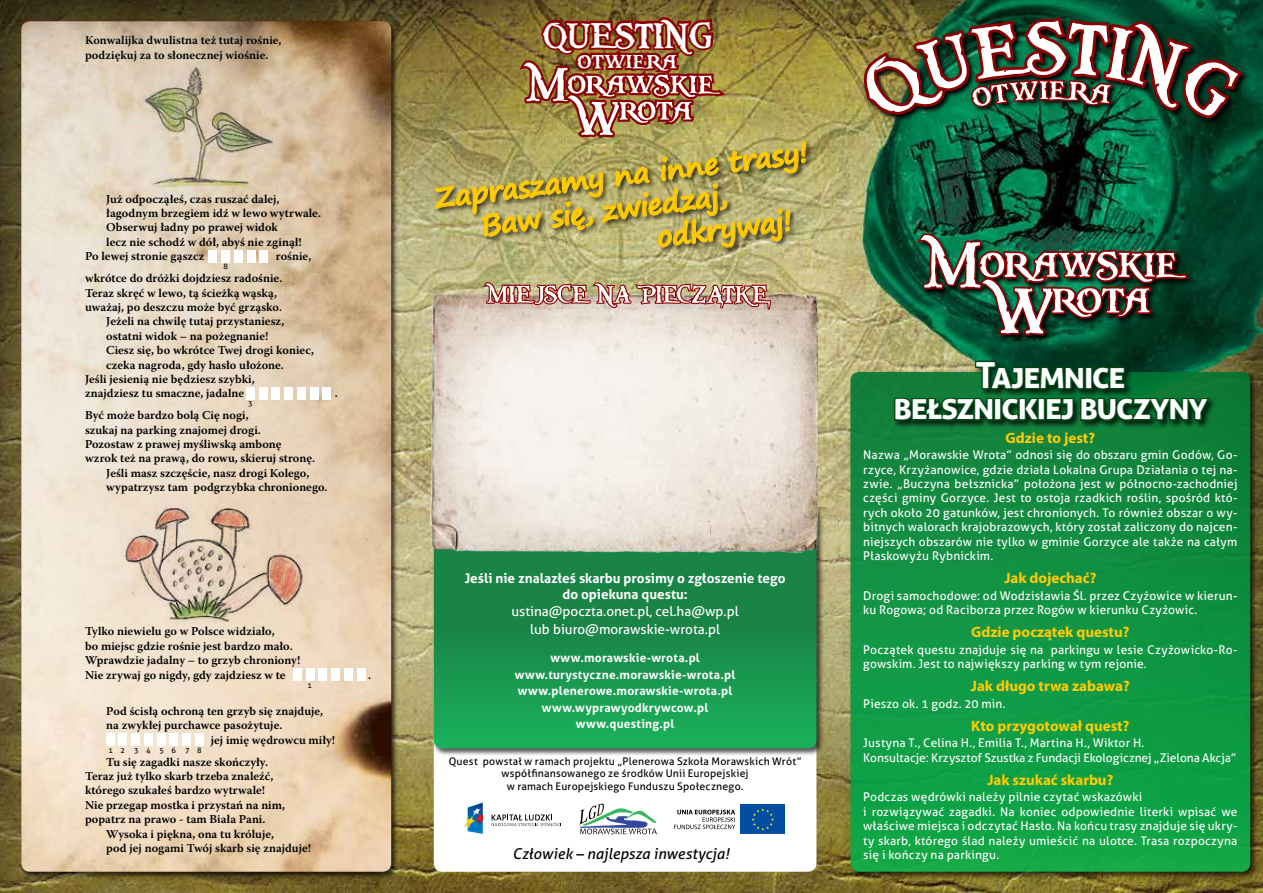
<style>
.page{position:relative;width:1263px;height:893px;background:#fff}
.page>*{position:absolute;margin:0;border:0;box-sizing:border-box;transform-origin:0 0}
.t1{font:68.4px "Piecesof Eight";letter-spacing:-.015em;color:#fff}
.t2{font:50.4px "Piecesof Eight";letter-spacing:-.01em;color:#fff}
.t3{font:37.65px "Piecesof Eight";letter-spacing:-.005em;color:#fff}
.t4{font:700 36px/31.5px "Aller";color:#fff;text-align:center}
.t5{font:700 28.5px "Segoe Print";color:#ffcb05}
.t6{font:700 15px "Myriad Pro";color:#ffcb05}
.t7{font:italic 15px "Aller";color:#000}
.t8{font:700 13.5px/16.2px "Aller";color:#fff;text-align:center}
.t9{font:13.5px/18px "Aller";color:#fff;text-align:center}
.t10{font:600 12px/14.4px "Warnock Pro";color:#000}
.t11{font:12px/14.4px "Aller";letter-spacing:.015em;color:#fff}
.t12{font:700 12px/16.5px "Aller";letter-spacing:.015em;color:#fff;text-align:center}
.t13{font:10.5px/12.6px "Aller";letter-spacing:.02em;color:#000;text-align:center}
.t14{font:7.5px "Aller";letter-spacing:1em;color:#000}
</style>
<div class="page">
<img style="left:0;top:0;width:1263px;height:893px">
<div style="left:849px;top:370px;width:408px;height:509px;background:#000;opacity:.75"></div>
<div style="left:850px;top:372px;width:400px;height:500px;background:linear-gradient(to bottom,#117c3a,#0fa948);border-radius:9px"></div>
<div style="left:20px;top:20px;width:379px;height:859px;background:#000;opacity:.75"></div>
<img style="left:21px;top:21px;width:370px;height:851px">
<div style="left:434px;top:521px;width:382px;height:351px;background:#fff;border-radius:9px"></div>
<div style="left:432px;top:506px;width:392px;height:250px;background:#000;opacity:.75"></div>
<svg style="left:434px;top:508px;width:382px;height:240px;background:#1a924d"></svg>
<div style="left:741px;top:805px;width:44px;height:29px;background:#034ea2"></div>
<svg style="left:752px;top:808px;width:22px;height:22px"></svg>
<svg style="left:674px;top:810px;width:61px;height:19px"></svg>
<svg style="left:916px;top:339px;width:281px;height:4px"></svg>
<div style="left:209px;top:250px;width:8px;height:13px;background:#fff"></div>
<div style="left:221px;top:250px;width:9px;height:13px;background:#fff"></div>
<div style="left:234px;top:250px;width:9px;height:13px;background:#fff"></div>
<div style="left:247px;top:250px;width:8px;height:13px;background:#fff"></div>
<div style="left:260px;top:250px;width:8px;height:13px;background:#fff"></div>
<div style="left:246px;top:387px;width:9px;height:13px;background:#fff"></div>
<div style="left:259px;top:387px;width:8px;height:13px;background:#fff"></div>
<div style="left:272px;top:387px;width:8px;height:13px;background:#fff"></div>
<div style="left:284px;top:387px;width:9px;height:13px;background:#fff"></div>
<div style="left:297px;top:387px;width:9px;height:13px;background:#fff"></div>
<div style="left:310px;top:387px;width:8px;height:13px;background:#fff"></div>
<div style="left:323px;top:387px;width:8px;height:13px;background:#fff"></div>
<div style="left:293px;top:668px;width:9px;height:13px;background:#fff"></div>
<div style="left:306px;top:668px;width:8px;height:13px;background:#fff"></div>
<div style="left:319px;top:668px;width:8px;height:13px;background:#fff"></div>
<div style="left:331px;top:668px;width:9px;height:13px;background:#fff"></div>
<div style="left:344px;top:668px;width:9px;height:13px;background:#fff"></div>
<div style="left:357px;top:668px;width:8px;height:13px;background:#fff"></div>
<div style="left:106px;top:733px;width:8px;height:13px;background:#fff"></div>
<div style="left:119px;top:733px;width:8px;height:13px;background:#fff"></div>
<div style="left:131px;top:733px;width:9px;height:13px;background:#fff"></div>
<div style="left:144px;top:733px;width:9px;height:13px;background:#fff"></div>
<div style="left:157px;top:733px;width:8px;height:13px;background:#fff"></div>
<div style="left:170px;top:733px;width:8px;height:13px;background:#fff"></div>
<div style="left:182px;top:733px;width:9px;height:13px;background:#fff"></div>
<div style="left:195px;top:733px;width:9px;height:13px;background:#fff"></div>
<div style="left:892px;top:359px;width:325px;height:70px;background:#000;opacity:.75"></div>
<svg style="left:886px;top:359px;width:326px;height:65px;background:#0f5627"></svg>
<img style="left:111px;top:494px;width:199px;height:134px">
<img style="left:135px;top:62px;width:143px;height:133px">
<img style="left:430px;top:293px;width:388px;height:260px">
<div style="left:433px;top:140px;width:381px;height:115px;background:#000;opacity:.75"></div>
<img style="left:434px;top:0;width:372px;height:271px">
<svg style="left:492px;top:814px;width:69px;height:12px"></svg>
<svg style="left:464px;top:802px;width:19px;height:32px"></svg>
<svg style="left:579px;top:803px;width:78px;height:31px"></svg>
<svg style="left:483px;top:282px;width:288px;height:28px;background:#c6a090"></svg>
<img style="left:855px;top:13px;width:392px;height:326px">
<p class="t10" style="left:85px;top:33px;width:198px">Konwalijka dwulistna też tutaj rośnie, podziękuj za to słonecznej wiośnie.</p>
<p class="t10" style="left:106px;top:191px;width:175px">Już odpocząłeś, czas ruszać dalej,</p>
<p class="t10" style="left:106px;top:206px;width:216px">łagodnym brzegiem idź w lewo wytrwale.</p>
<p class="t10" style="left:106px;top:220px;width:173px">Obserwuj ładny po prawej widok</p>
<p class="t10" style="left:106px;top:235px;width:197px">lecz nie schodź w dół, abyś nie zginął!</p>
<p class="t10" style="left:85px;top:249px;width:121px">Po lewej stronie gąszcz</p>
<p class="t10" style="left:276px;top:249px;width:37px">rośnie,</p>
<p class="t14" style="left:223px;top:262px;width:6px">8</p>
<p class="t10" style="left:85px;top:271px;width:199px">wkrótce do dróżki dojdziesz radośnie.</p>
<p class="t10" style="left:85px;top:285px;width:194px">Teraz skręć w lewo, tą ścieżką wąską,</p>
<p class="t10" style="left:85px;top:300px;width:199px">uważaj, po deszczu może być grząsko.</p>
<p class="t10" style="left:106px;top:314px;width:180px">Jeżeli na chwilę tutaj przystaniesz,</p>
<p class="t10" style="left:106px;top:328px;width:164px">ostatni widok – na pożegnanie!</p>
<p class="t10" style="left:106px;top:343px;width:209px">Ciesz się, bo wkrótce Twej drogi koniec,</p>
<p class="t10" style="left:106px;top:357px;width:179px">czeka nagroda, gdy hasło ułożone.</p>
<p class="t10" style="left:85px;top:372px;width:171px">Jeśli jesienią nie będziesz szybki,</p>
<p class="t10" style="left:85px;top:386px;width:161px">znajdziesz tu smaczne, jadalne</p>
<p class="t10" style="left:335px;top:386px;width:4px">.</p>
<p class="t14" style="left:248px;top:399px;width:6px">3</p>
<p class="t10" style="left:85px;top:408px;width:165px">Być może bardzo bolą Cię nogi,</p>
<p class="t10" style="left:85px;top:422px;width:177px">szukaj na parking znajomej drogi.</p>
<p class="t10" style="left:85px;top:437px;width:198px">Pozostaw z prawej myśliwską ambonę</p>
<p class="t10" style="left:85px;top:451px;width:232px">wzrok też na prawą, do rowu, skieruj stronę.</p>
<p class="t10" style="left:106px;top:466px;width:205px">Jeśli masz szczęście, nasz drogi Kolego,</p>
<p class="t10" style="left:106px;top:480px;width:223px">wypatrzysz tam podgrzybka chronionego.</p>
<p class="t10" style="left:85px;top:624px;width:217px">Tylko niewielu go w Polsce widziało,<br>bo miejsc gdzie rośnie jest bardzo mało.<br>Wprawdzie jadalny – to grzyb chroniony!<br>Nie zrywaj go nigdy, gdy zajdziesz w te</p>
<p class="t14" style="left:307px;top:680px;width:6px">1</p>
<p class="t10" style="left:106px;top:703px;width:218px">Pod ścisłą ochroną ten grzyb się znajduje,</p>
<p class="t10" style="left:106px;top:718px;width:178px">na zwykłej purchawce pasożytuje.</p>
<p class="t10" style="left:211px;top:732px;width:126px">jej imię wędrowcu miły!</p>
<p class="t14" style="left:109px;top:745px;width:94px">12 34 56 78</p>
<p class="t10" style="left:85px;top:754px;width:202px;text-indent:21px">Tu się zagadki nasze skończyły.<br>Teraz już tylko skarb trzeba znaleźć, którego szukałeś bardzo wytrwale!<br>Nie przegap mostka i przystań na nim, popatrz na prawo - tam Biała Pani.</p>
<p class="t10" style="left:106px;top:826px;width:206px">Wysoka i piękna, ona tu króluje,<br>pod jej nogami Twój skarb się znajduje!</p>
<p class="t10" style="left:368px;top:667px;width:4px">.</p>
<h3 class="t3" style="left:543px;top:16px;width:171px">QUESTING</h3>
<h3 class="t3" style="left:577px;top:39px;width:101px">otwiera</h3>
<h2 class="t2" style="left:523px;top:54px;width:191px">Morawskie</h2>
<h2 class="t2" style="left:567px;top:81px;width:127px">Wrota</h2>
<h3 class="t5" style="left:431px;top:172px;width:379px;rotate:-7deg">Zapraszamy na inne trasy!</h3>
<h3 class="t5" style="left:478px;top:200px;width:249px;rotate:-7deg">Baw się, zwiedzaj,</h3>
<h3 class="t5" style="left:653px;top:211px;width:138px;rotate:-7deg">odkrywaj!</h3>
<p class="t8" style="left:465px;top:570px;width:322px">Jeśli nie znalazłeś skarbu prosimy o zgłoszenie tego do opiekuna questu:</p>
<p class="t9" style="left:511px;top:602px;width:229px">ustina@poczta.onet.pl, cel.ha@wp.pl lub biuro@morawskie-wrota.pl</p>
<p class="t12" style="left:515px;top:650px;width:222px">www.morawskie-wrota.pl www.turystyczne.morawskie-wrota.pl www.plenerowe.morawskie-wrota.pl www.wyprawyodkrywcow.pl www.questing.pl</p>
<p class="t13" style="left:449px;top:755px;width:354px">Quest powstał w ramach projektu „Plenerowa Szkoła Morawskich Wrót” współfinansowanego ze środków Unii Europejskiej<br>w ramach Europejskiego Funduszu Społecznego.</p>
<p class="t7" style="left:513px;top:844px;width:218px">Człowiek – najlepsza inwestycja!</p>
<h1 class="t1" style="left:920px;top:224px;width:258px">Morawskie</h1>
<h1 class="t1" style="left:981px;top:260px;width:171px">Wrota</h1>
<h3 class="t4" style="left:893px;top:359px;width:316px">Tajemnice bełsznickiej buczyny</h3>
<p class="t6" style="left:1006px;top:428px;width:91px">Gdzie to jest?</p>
<p class="t11" style="left:863px;top:448px;width:376px;text-align:justify">Nazwa „Morawskie Wrota” odnosi się do obszaru gmin Godów, Go&shy;rzyce, Krzyżanowice, gdzie działa Lokalna Grupa Działania o tej na&shy;zwie. „Buczyna bełsznicka” położona jest w północno-zachodniej części gminy Gorzyce. Jest to ostoja rzadkich roślin, spośród któ&shy;rych około 20 gatunków, jest chronionych. To również obszar o wy&shy;bitnych walorach krajobrazowych, który został zaliczony do najcen&shy;niejszych obszarów nie tylko w gminie Gorzyce ale także na całym Płaskowyżu Rybnickim.</p>
<p class="t6" style="left:1004px;top:568px;width:93px">Jak dojechać?</p>
<p class="t11" style="left:863px;top:588px;width:376px">Drogi samochodowe: od Wodzisławia Śl. przez Czyżowice w kierun&shy;ku Rogowa; od Raciborza przez Rogów w kierunku Czyżowic.</p>
<p class="t6" style="left:971px;top:622px;width:160px">Gdzie początek questu?</p>
<p class="t11" style="left:863px;top:642px;width:376px">Początek questu znajduje się na parkingu w lesie Czyżowicko-Ro&shy;gowskim. Jest to największy parking w tym rejonie.</p>
<p class="t6" style="left:971px;top:676px;width:160px">Jak długo trwa zabawa?</p>
<p class="t11" style="left:863px;top:696px;width:144px">Pieszo ok. 1 godz. 20 min.</p>
<p class="t6" style="left:971px;top:716px;width:160px">Kto przygotował quest?</p>
<p class="t11" style="left:863px;top:736px;width:375px">Justyna T., Celina H., Emilia T., Martina H., Wiktor H.<br>Konsultacje: Krzysztof Szustka z Fundacji Ekologicznej „Zielona Akcja”</p>
<p class="t6" style="left:987px;top:770px;width:128px">Jak szukać skarbu?</p>
<p class="t11" style="left:863px;top:790px;width:376px">Podczas wędrówki należy pilnie czytać wskazówki<br>i rozwiązywać zagadki. Na koniec odpowiednie literki wpisać we właściwe miejsca i odczytać Hasło. Na końcu trasy znajduje się ukry&shy;ty skarb, którego ślad należy umieścić na ulotce. Trasa rozpoczyna się i kończy na parkingu.</p>
</div>
